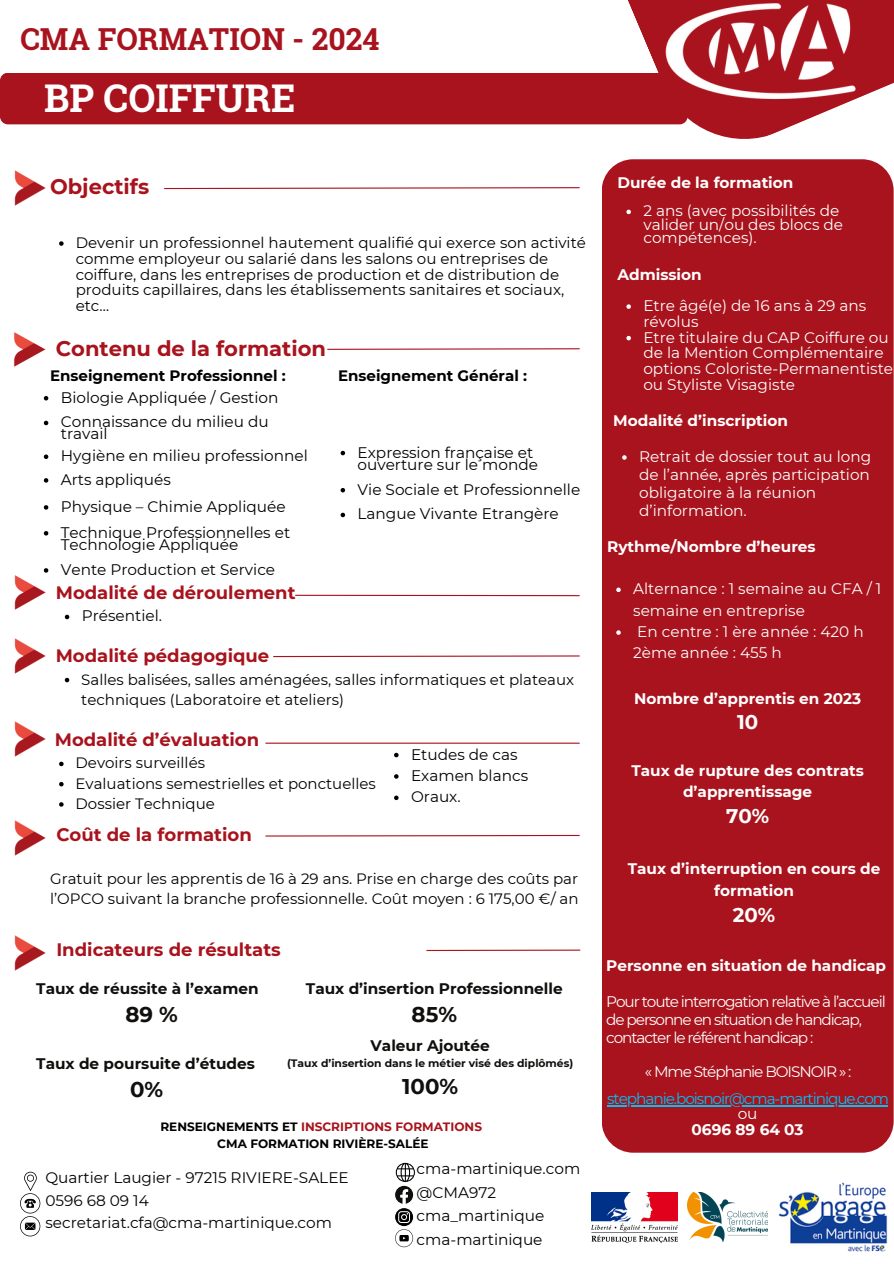
<style>
.page{position:relative;width:894px;height:1264px;background:#fff}
.page>*{position:absolute;margin:0;border:0;box-sizing:border-box;transform-origin:0 0}
.t1{font:700 38.25px "Roboto Slab";color:#fff}
.t2{font:700 30.3px "Roboto Slab";color:#a8131d}
.t3{font:700 21.3px "Montserrat";color:#100f0d}
.t4{font:700 21px "Montserrat";color:#a8131d}
.t5{font:700 19.8px "Montserrat";color:#fff}
.t6{font:700 18px "Montserrat";color:#a8131d}
.t7{font:15.3px/23.7px "Montserrat";color:#000}
.t8{font:15.3px/15.8px "Montserrat";color:#fff}
.t9{font:700 15.3px/21.3px "Montserrat";color:#fff;text-align:center}
.t10{font:15.3px/18px "Montserrat";letter-spacing:-.07em;color:#fff}
.t11{font:700 15.3px "Montserrat";color:#100f0d}
.t12{font:15.3px/15.1px "Montserrat";letter-spacing:-.07em;color:#00c0f4;text-align:center}
.t13{font:15px/15.8px "Montserrat";color:#000}
.t14{font:700 15px "Montserrat";color:#000}
.t15{font:700 12px "Montserrat";color:#a8131d}
.t16{font:700 12px "Montserrat";color:#000}
.t17{font:700 10.8px "Montserrat";color:#100f0d}
.s1{color:#000}
.s2{color:#fff}
.s3{font-weight:700;color:#fff}
</style>
<div class="page">
<svg style="left:558px;top:0;width:335px;height:139px"></svg>
<div style="left:0;top:73px;width:687px;height:51px;background:#a8131d;border-radius:8px"></div>
<img style="left:665px;top:0;width:192px;height:104px">
<img style="left:14px;top:170px;width:32px;height:36px">
<img style="left:13px;top:332px;width:33px;height:35px">
<img style="left:14px;top:569px;width:35px;height:41px">
<img style="left:14px;top:820px;width:32px;height:36px">
<img style="left:14px;top:935px;width:32px;height:36px">
<div style="left:601px;top:159px;width:292px;height:993px;background:#a8131d;border-radius:32px"></div>
<svg style="left:20px;top:1171px;width:20px;height:65px"></svg>
<svg style="left:395px;top:1162px;width:20px;height:85px"></svg>
<svg style="left:65px;top:614px;width:4px;height:5px"></svg>
<svg style="left:65px;top:677px;width:4px;height:5px"></svg>
<svg style="left:59px;top:761px;width:5px;height:5px"></svg>
<svg style="left:59px;top:782px;width:5px;height:4px"></svg>
<svg style="left:59px;top:802px;width:5px;height:4px"></svg>
<img style="left:14px;top:638px;width:32px;height:36px">
<img style="left:14px;top:721px;width:32px;height:36px">
<svg style="left:164px;top:187px;width:416px;height:3px"></svg>
<svg style="left:327px;top:348px;width:253px;height:2px"></svg>
<hr style="left:295px;top:594px;width:284px;height:2px;background:#a8131d">
<svg style="left:265px;top:834px;width:315px;height:3px"></svg>
<svg style="left:273px;top:655px;width:307px;height:2px"></svg>
<hr style="left:265px;top:742px;width:314px;height:1px;background:#a8131d">
<hr style="left:426px;top:949px;width:154px;height:2px;background:#a8131d">
<img style="left:778px;top:1182px;width:110px;height:69px">
<img style="left:687px;top:1192px;width:80px;height:49px">
<img style="left:591px;top:1192px;width:86px;height:50px">
<svg style="left:59px;top:241px;width:5px;height:5px"></svg>
<svg style="left:44px;top:396px;width:4px;height:4px"></svg>
<svg style="left:44px;top:421px;width:4px;height:4px"></svg>
<svg style="left:44px;top:454px;width:4px;height:5px"></svg>
<svg style="left:44px;top:478px;width:4px;height:4px"></svg>
<svg style="left:44px;top:505px;width:4px;height:4px"></svg>
<svg style="left:44px;top:531px;width:4px;height:4px"></svg>
<svg style="left:44px;top:568px;width:4px;height:4px"></svg>
<svg style="left:340px;top:451px;width:5px;height:4px"></svg>
<svg style="left:340px;top:488px;width:5px;height:4px"></svg>
<svg style="left:340px;top:512px;width:5px;height:5px"></svg>
<svg style="left:394px;top:752px;width:4px;height:5px"></svg>
<svg style="left:394px;top:774px;width:4px;height:4px"></svg>
<svg style="left:394px;top:795px;width:4px;height:5px"></svg>
<svg style="left:626px;top:210px;width:4px;height:4px"></svg>
<svg style="left:626px;top:304px;width:4px;height:5px"></svg>
<svg style="left:626px;top:336px;width:4px;height:4px"></svg>
<svg style="left:622px;top:455px;width:4px;height:5px"></svg>
<svg style="left:616px;top:587px;width:4px;height:5px"></svg>
<svg style="left:616px;top:630px;width:4px;height:5px"></svg>
<hr style="left:607px;top:1105px;width:280px;height:1px;background:#00c0f4">
<p class="t2" style="left:20px;top:18px;width:360px">CMA FORMATION - 2024</p>
<p class="t1" style="left:44px;top:72px;width:253px">BP COIFFURE</p>
<p class="t4" style="left:50px;top:174px;width:101px">Objectifs</p>
<p class="t13" style="left:76px;top:235px;width:511px">Devenir un professionnel hautement qualifié qui exerce son activité comme employeur ou salarié dans les salons ou entreprises de coiffure, dans les entreprises de production et de distribution de produits capillaires, dans les établissements sanitaires et sociaux, etc…</p>
<h5 class="t4" style="left:56px;top:335px;width:272px">Contenu de la formation</h5>
<p class="t14" style="left:50px;top:366px;width:237px">Enseignement Professionnel :</p>
<h6 class="t14" style="left:338px;top:366px;width:190px">Enseignement Général :</h6>
<p class="t7" style="left:61px;top:385px;width:219px">Biologie Appliquée / Gestion</p>
<p class="t7" style="left:61px;top:416px;width:209px;line-height:11.2px">Connaissance du milieu du travail</p>
<p class="t7" style="left:61px;top:444px;width:248px">Hygiène en milieu professionnel</p>
<p class="t7" style="left:61px;top:467px;width:112px">Arts appliqués</p>
<h4 class="t7" style="left:61px;top:494px;width:226px">Physique – Chimie Appliquée</h4>
<p class="t7" style="left:61px;top:526px;width:231px;line-height:12.3px">Technique Professionnelles et<br>Technologie Appliquée</p>
<h4 class="t7" style="left:61px;top:557px;width:216px">Vente Production et Service</h4>
<p class="t7" style="left:357px;top:446px;width:182px;line-height:12.3px">Expression française et ouverture sur le monde</p>
<p class="t7" style="left:357px;top:477px;width:224px">Vie Sociale et Professionnelle</p>
<h4 class="t7" style="left:357px;top:502px;width:203px">Langue Vivante Etrangère</h4>
<p class="t6" style="left:56px;top:581px;width:241px">Modalité de déroulement</p>
<h5 class="t7" style="left:82px;top:604px;width:82px">Présentiel.</h5>
<h5 class="t6" style="left:56px;top:644px;width:215px">Modalité pédagogique</h5>
<h5 class="t13" style="left:81px;top:669px;width:494px;line-height:20.2px">Salles balisées, salles aménagées, salles informatiques et plateaux techniques (Laboratoire et ateliers)</h5>
<h6 class="t6" style="left:55px;top:728px;width:206px">Modalité d’évaluation</h6>
<h6 class="t13" style="left:76px;top:755px;width:131px">Devoirs surveillés</h6>
<h6 class="t13" style="left:76px;top:775px;width:302px">Evaluations semestrielles et ponctuelles</h6>
<h3 class="t13" style="left:76px;top:795px;width:141px">Dossier Technique</h3>
<p class="t7" style="left:411px;top:742px;width:108px">Etudes de cas</p>
<p class="t7" style="left:411px;top:763px;width:119px">Examen blancs</p>
<p class="t7" style="left:411px;top:785px;width:51px">Oraux.</p>
<p class="t6" style="left:56px;top:823px;width:197px">Coût de la formation</p>
<p class="t13" style="left:50px;top:868px;width:530px;line-height:20.2px">Gratuit pour les apprentis de 16 à 29 ans. Prise en charge des coûts par l’OPCO suivant la branche professionnelle. Coût moyen : 6 175,00 €/ an</p>
<h5 class="t6" style="left:56px;top:938px;width:226px">Indicateurs de résultats</h5>
<p class="t11" style="left:36px;top:978px;width:224px">Taux de réussite à l’examen</p>
<p class="t3" style="left:125px;top:1001px;width:54px">89 %</p>
<h5 class="t11" style="left:36px;top:1053px;width:220px">Taux de poursuite d’études</h5>
<h5 class="t3" style="left:130px;top:1076px;width:35px">0%</h5>
<p class="t11" style="left:306px;top:978px;width:258px">Taux d’insertion Professionnelle</p>
<p class="t3" style="left:411px;top:1001px;width:47px">85%</p>
<p class="t11" style="left:370px;top:1035px;width:121px">Valeur Ajoutée</p>
<p class="t17" style="left:287px;top:1056px;width:288px">(Taux d’insertion dans le métier visé des diplômés)</p>
<p class="t3" style="left:402px;top:1073px;width:57px">100%</p>
<p class="t15" style="left:160px;top:1119px;width:323px"><span class="s1">RENSEIGNEMENTS ET</span> INSCRIPTIONS FORMATIONS</p>
<h6 class="t16" style="left:217px;top:1135px;width:213px">CMA FORMATION RIVIÈRE-SALÉE</h6>
<p class="t7" style="left:45px;top:1165px;width:305px">Quartier Laugier - 97215 RIVIERE-SALEE</p>
<h5 class="t7" style="left:45px;top:1188px;width:105px">0596 68 09 14</h5>
<p class="t7" style="left:45px;top:1210px;width:288px">secretariat.cfa@cma-martinique.com</p>
<p class="t7" style="left:416px;top:1156px;width:165px">cma-martinique.com @CMA972 cma_martinique cma-martinique</p>
<p class="t9" style="left:617px;top:172px;width:177px">Durée de la formation</p>
<p class="t8" style="left:643px;top:204px;width:201px;line-height:13.5px">2 ans (avec possibilités de valider un/ou des blocs de compétences).</p>
<p class="t9" style="left:617px;top:263px;width:86px">Admission</p>
<p class="t8" style="left:643px;top:298px;width:224px">Etre âgé(e) de 16 ans à 29 ans révolus</p>
<h4 class="t8" style="left:643px;top:329px;width:251px">Etre titulaire du CAP Coiffure ou de la Mention Complémentaire options Coloriste-Permanentiste ou Styliste Visagiste</h4>
<h6 class="t9" style="left:613px;top:410px;width:176px">Modalité d’inscription</h6>
<p class="t8" style="left:639px;top:447px;width:233px;line-height:18px">Retrait de dossier tout au long de l’année, après participation obligatoire à la réunion d’information.</p>
<h4 class="t9" style="left:607px;top:535px;width:210px">Rythme/Nombre d’heures</h4>
<h5 class="t8" style="left:633px;top:578px;width:250px;line-height:21.3px">Alternance : 1 semaine au CFA / 1 semaine en entreprise</h5>
<h5 class="t8" style="left:633px;top:621px;width:232px;line-height:21.3px">En centre : 1 ère année : 420 h<br>2ème année : 455 h</h5>
<p class="t9" style="left:634px;top:687px;width:228px">Nombre d’apprentis en 2023</p>
<p class="t5" style="left:736px;top:710px;width:23px">10</p>
<p class="t9" style="left:631px;top:759px;width:234px">Taux de rupture des contrats d’apprentissage</p>
<p class="t5" style="left:726px;top:803px;width:45px">70%</p>
<p class="t9" style="left:627px;top:858px;width:254px">Taux d’interruption en cours de formation</p>
<p class="t5" style="left:732px;top:902px;width:44px">20%</p>
<p class="t9" style="left:606px;top:955px;width:281px">Personne en situation de handicap</p>
<h6 class="t10" style="left:606px;top:992px;width:281px">Pour toute interrogation relative à l’accueil de personne en situation de handicap, contacter le référent handicap :</h6>
<h6 class="t10" style="left:644px;top:1062px;width:208px">« Mme Stéphanie BOISNOIR » :</h6>
<h6 class="t12" style="left:607px;top:1091px;width:283px">stephanie.boisnoir@cma-martinique.com <span class="s2">ou<br></span><span class="s3">0696 89 64 03</span></h6>
</div>
